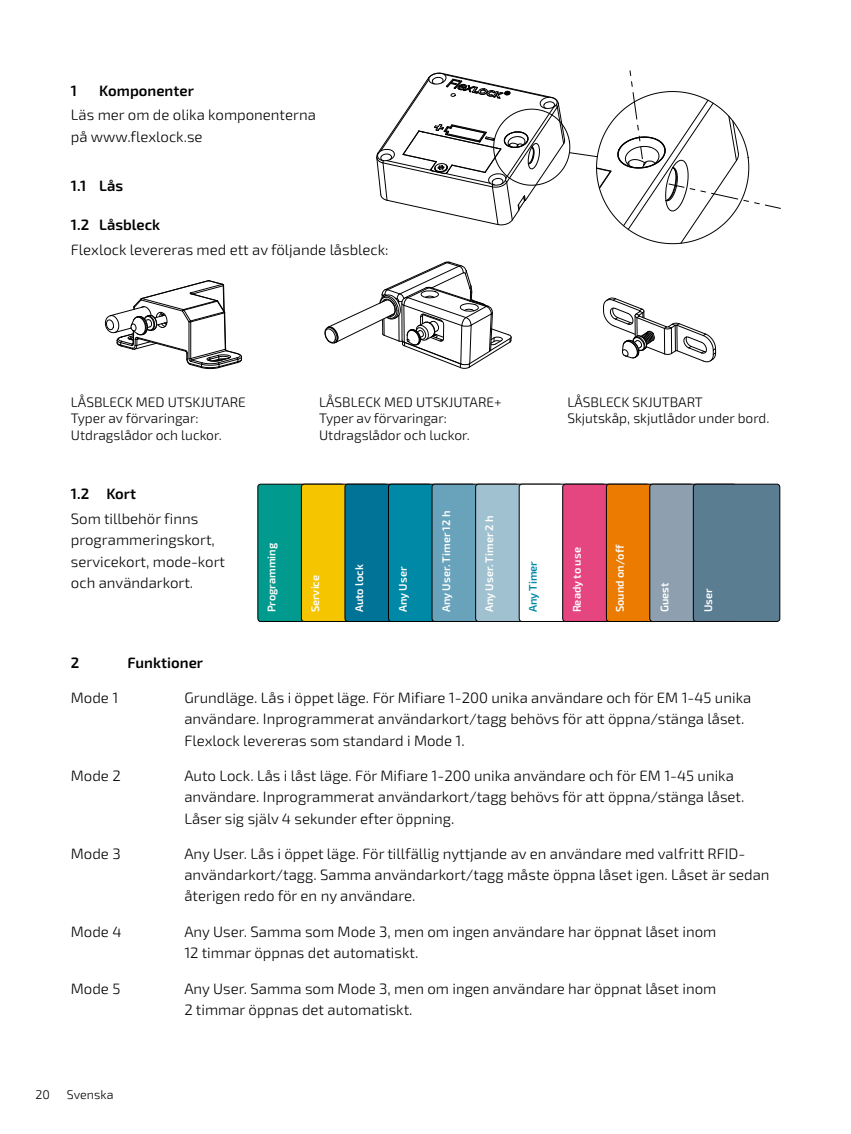
<style>
.page{position:relative;width:851px;height:1134px;background:#fff}
.page>*{position:absolute;margin:0;border:0;box-sizing:border-box;transform-origin:0 0}
.t1{font:300 15px/21.2px "Exo 2";color:#000}
.t2{font:600 15px "Exo 2";color:#000}
.t3{font:300 13.75px/16.5px "Exo 2";color:#000}
.t4{font:300 12.5px "Exo 2";color:#000}
.t5{font:600 11px "Exo 2";color:#fff}
.t6{font:600 11px "Exo 2";color:#0089a7}
</style>
<div class="page">
<svg style="left:376px;top:70px;width:405px;height:174px"></svg>
<svg style="left:105px;top:280px;width:137px;height:89px"></svg>
<svg style="left:324px;top:262px;width:187px;height:107px"></svg>
<svg style="left:603px;top:298px;width:113px;height:64px"></svg>
<div style="left:258px;top:484px;width:86px;height:137px;background:#009b8e;border-radius:3px"></div>
<div style="left:257px;top:484px;width:87px;height:138px;border:1px solid #000;border-radius:3px"></div>
<div style="left:301px;top:484px;width:87px;height:137px;background:#f5c500;border-radius:3px"></div>
<div style="left:301px;top:484px;width:87px;height:138px;border:1px solid #000;border-radius:3px"></div>
<div style="left:345px;top:484px;width:86px;height:137px;background:#007396;border-radius:3px"></div>
<div style="left:344px;top:484px;width:87px;height:138px;border:1px solid #000;border-radius:3px"></div>
<div style="left:388px;top:484px;width:87px;height:137px;background:#0089a7;border-radius:3px"></div>
<div style="left:388px;top:484px;width:87px;height:138px;border:1px solid #000;border-radius:3px"></div>
<div style="left:432px;top:484px;width:86px;height:137px;background:#68a3bb;border-radius:3px"></div>
<div style="left:431px;top:484px;width:87px;height:138px;border:1px solid #000;border-radius:3px"></div>
<div style="left:475px;top:484px;width:87px;height:137px;background:#a0c1d0;border-radius:3px"></div>
<div style="left:475px;top:484px;width:87px;height:138px;border:1px solid #000;border-radius:3px"></div>
<div style="left:519px;top:484px;width:86px;height:137px;background:#fff;border-radius:3px"></div>
<div style="left:519px;top:484px;width:87px;height:138px;border:1px solid #000;border-radius:3px"></div>
<div style="left:562px;top:484px;width:87px;height:137px;background:#e54680;border-radius:3px"></div>
<div style="left:562px;top:484px;width:87px;height:138px;border:1px solid #000;border-radius:3px"></div>
<div style="left:606px;top:484px;width:86px;height:137px;background:#ec7b02;border-radius:3px"></div>
<div style="left:606px;top:484px;width:87px;height:138px;border:1px solid #000;border-radius:3px"></div>
<div style="left:649px;top:484px;width:87px;height:137px;background:#8ea0af;border-radius:3px"></div>
<div style="left:649px;top:484px;width:87px;height:138px;border:1px solid #000;border-radius:3px"></div>
<div style="left:693px;top:484px;width:86px;height:137px;background:#5b7d91;border-radius:3px"></div>
<div style="left:693px;top:484px;width:87px;height:138px;border:1px solid #000;border-radius:3px"></div>
<p class="t2" style="left:71px;top:81px;width:8px">1</p>
<p class="t2" style="left:99px;top:81px;width:96px">Komponenter</p>
<p class="t1" style="left:71px;top:105px;width:246px">Läs mer om de olika komponenterna på www.flexlock.se</p>
<p class="t2" style="left:71px;top:177px;width:54px">1.1 Lås</p>
<p class="t2" style="left:71px;top:216px;width:91px">1.2 Låsbleck</p>
<p class="t1" style="left:71px;top:239px;width:319px">Flexlock levereras med ett av följande låsbleck:</p>
<p class="t3" style="left:71px;top:394px;width:176px">LÅSBLECK MED UTSKJUTARE<br>Typer av förvaringar:<br>Utdragslådor och luckor.</p>
<p class="t3" style="left:319px;top:394px;width:184px">LÅSBLECK MED UTSKJUTARE+<br>Typer av förvaringar:<br>Utdragslådor och luckor.</p>
<p class="t3" style="left:567px;top:394px;width:203px">LÅSBLECK SKJUTBART<br>Skjutskåp, skjutlådor under bord.</p>
<p class="t2" style="left:71px;top:485px;width:67px">1.2 Kort</p>
<p class="t1" style="left:71px;top:509px;width:156px">Som tillbehör finns programmeringskort, servicekort, mode-kort och användarkort.</p>
<p class="t5" style="left:265px;top:612px;width:71px;rotate:-90deg">Programming</p>
<p class="t5" style="left:308px;top:612px;width:39px;rotate:-90deg">Service</p>
<p class="t5" style="left:352px;top:612px;width:49px;rotate:-90deg">Auto lock</p>
<p class="t5" style="left:396px;top:612px;width:47px;rotate:-90deg">Any User</p>
<p class="t5" style="left:440px;top:612px;width:103px;rotate:-90deg">Any User. Timer 12 h</p>
<p class="t5" style="left:483px;top:612px;width:99px;rotate:-90deg">Any User. Timer 2 h</p>
<p class="t6" style="left:526px;top:612px;width:53px;rotate:-90deg">Any Timer</p>
<p class="t5" style="left:570px;top:612px;width:67px;rotate:-90deg">Ready to use</p>
<p class="t5" style="left:613px;top:612px;width:70px;rotate:-90deg">Sound on/off</p>
<p class="t5" style="left:658px;top:612px;width:31px;rotate:-90deg">Guest</p>
<p class="t5" style="left:701px;top:612px;width:25px;rotate:-90deg">User</p>
<p class="t2" style="left:71px;top:653px;width:10px">2</p>
<p class="t2" style="left:128px;top:653px;width:77px">Funktioner</p>
<p class="t1" style="left:71px;top:687px;width:49px">Mode 1</p>
<p class="t1" style="left:184px;top:687px;width:568px">Grundläge. Lås i öppet läge. För Mifiare 1-200 unika användare och för EM 1-45 unika användare. Inprogrammerat användarkort/tagg behövs för att öppna/stänga låset.<br>Flexlock levereras som standard i Mode 1.</p>
<p class="t1" style="left:71px;top:765px;width:51px">Mode 2</p>
<p class="t1" style="left:184px;top:765px;width:561px">Auto Lock. Lås i låst läge. För Mifiare 1-200 unika användare och för EM 1-45 unika användare. Inprogrammerat användarkort/tagg behövs för att öppna/stänga låset.<br>Låser sig själv 4 sekunder efter öppning.</p>
<p class="t1" style="left:71px;top:843px;width:51px">Mode 3</p>
<p class="t1" style="left:184px;top:843px;width:586px">Any User. Lås i öppet läge. För tillfällig nyttjande av en användare med valfritt RFID&shy;användarkort/tagg. Samma användarkort/tagg måste öppna låset igen. Låset är sedan återigen redo för en ny användare.</p>
<p class="t1" style="left:71px;top:921px;width:52px">Mode 4</p>
<p class="t1" style="left:184px;top:921px;width:533px">Any User. Samma som Mode 3, men om ingen användare har öppnat låset inom<br>12 timmar öppnas det automatiskt.</p>
<p class="t1" style="left:71px;top:978px;width:51px">Mode 5</p>
<p class="t1" style="left:184px;top:978px;width:533px">Any User. Samma som Mode 3, men om ingen användare har öppnat låset inom<br>2 timmar öppnas det automatiskt.</p>
<p class="t4" style="left:35px;top:1087px;width:16px">20</p>
<p class="t4" style="left:67px;top:1087px;width:48px">Svenska</p>
</div>
